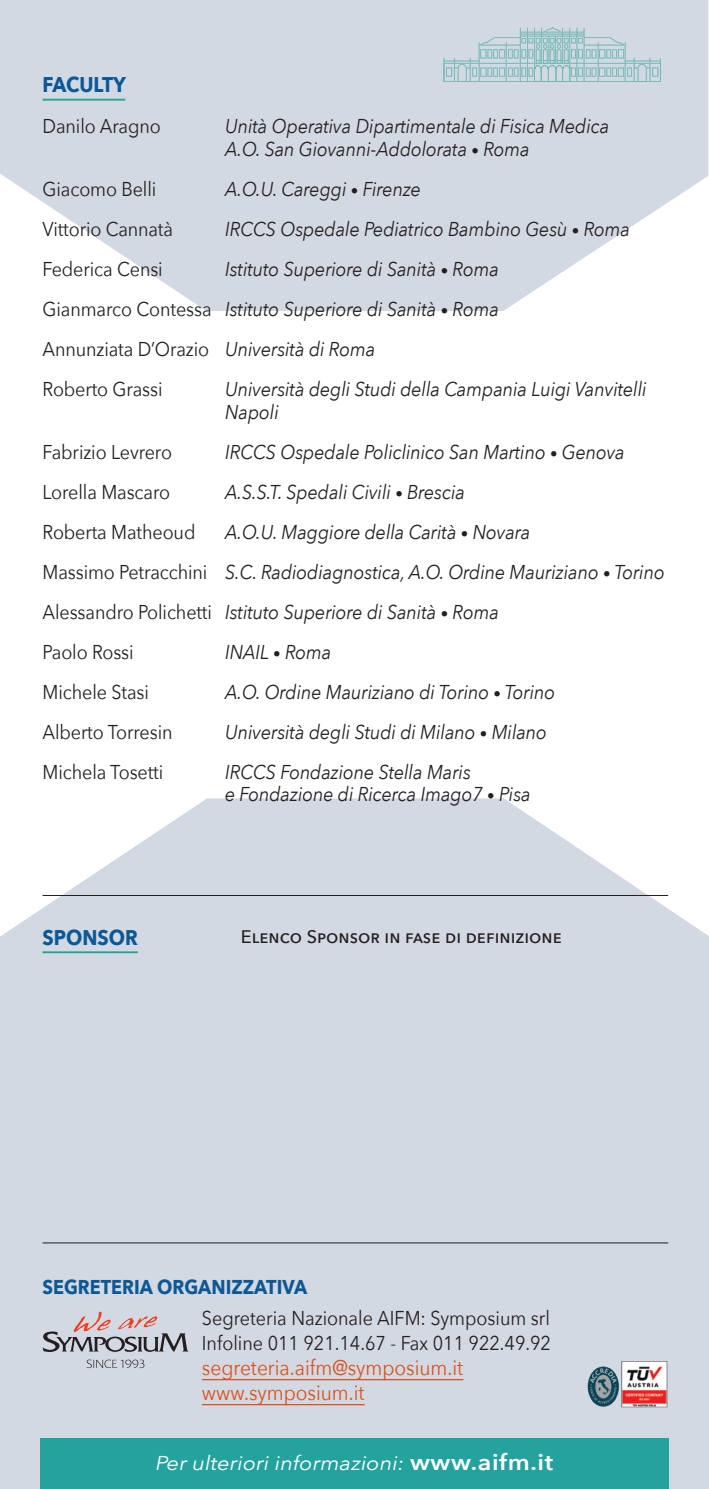
<style>
.page{position:relative;width:709px;height:1489px;background:#fff}
.page>*{position:absolute;margin:0;border:0;box-sizing:border-box;transform-origin:0 0}
.t1{font:21.25px/25px "Avenir Next";color:#da511d;scale:.9 1}
.t2{font:700 21.25px "Avenir Next";color:#0b5897;scale:.9 1}
.t3{font:italic 20px/40px "Avenir Next";letter-spacing:-.005em;color:#231f20;scale:.9 1}
.t4{font:20px/25px "Avenir Next";letter-spacing:-.005em;color:#231f20;scale:.9 1}
.t5{font:italic 20px "Avenir Next";color:#fff;scale:1.1 1}
.t6{font:700 20px "Avenir Next";color:#0b5897;scale:.9 1}
.t7{font:500 18px "Avenir Next";color:#231f20}
.s1{font-size:15px}
.s2{font-style:normal}
.s3{font-weight:600;font-style:normal;font-size:22.5px}
</style>
<div class="page">
<svg style="left:0;top:0;width:708px;height:311px;fill:#d3d9e2"></svg>
<div style="left:0;top:798px;width:709px;height:690px;background:#d3d9e2"></div>
<div style="left:40px;top:1438px;width:628px;height:50px;background:#24a29e"></div>
<svg style="left:443px;top:27px;width:218px;height:55px"></svg>
<hr style="left:43px;top:951px;width:95px;height:2px;background:#24a29e">
<hr style="left:202px;top:1378px;width:261px;height:2px;background:#da511d">
<hr style="left:202px;top:1403px;width:163px;height:2px;background:#da511d">
<img style="left:579px;top:1356px;width:97px;height:54px">
<hr style="left:43px;top:1242px;width:625px;height:1px;background:#231f20">
<hr style="left:43px;top:895px;width:625px;height:1px;background:#231f20">
<hr style="left:43px;top:99px;width:82px;height:2px;background:#24a29e">
<svg style="left:43px;top:1311px;width:146px;height:40px"></svg>
<svg style="left:87px;top:1359px;width:57px;height:8px"></svg>
<p class="t2" style="left:43px;top:66px;width:94px">FACULTY</p>
<p class="t4" style="left:43px;top:113px;width:133px">Danilo Aragno</p>
<p class="t3" style="left:225px;top:114px;width:428px;line-height:22.5px">Unità Operativa Dipartimentale di Fisica Medica<br>A.O. San Giovanni-Addolorata <span class="s1">•</span> Roma</p>
<p class="t4" style="left:43px;top:176px;width:128px">Giacomo Belli</p>
<p class="t3" style="left:225px;top:168px;width:219px">A.O.U. Careggi <span class="s1">•</span> Firenze</p>
<p class="t4" style="left:43px;top:216px;width:147px">Vittorio Cannatà</p>
<p class="t3" style="left:225px;top:208px;width:451px">IRCCS Ospedale Pediatrico Bambino Gesù <span class="s1">•</span> Roma</p>
<p class="t4" style="left:43px;top:256px;width:135px">Federica Censi</p>
<p class="t3" style="left:43px;top:248px;width:508px;text-indent:183px">Istituto Superiore di Sanità <span class="s1">•</span> Roma <span class="s2">Gianmarco Contessa</span> Istituto Superiore di Sanità <span class="s1">•</span> Roma <span class="s2">Annunziata D’Orazio</span> Università di Roma<br><span class="s2">Roberto Grassi</span></p>
<p class="t3" style="left:225px;top:377px;width:470px;line-height:22.5px">Università degli Studi della Campania Luigi Vanvitelli<br>Napoli</p>
<p class="t4" style="left:43px;top:438px;width:145px">Fabrizio Levrero</p>
<p class="t3" style="left:225px;top:431px;width:445px">IRCCS Ospedale Policlinico San Martino <span class="s1">•</span> Genova</p>
<p class="t4" style="left:43px;top:478px;width:143px">Lorella Mascaro</p>
<p class="t3" style="left:225px;top:471px;width:268px">A.S.S.T. Spedali Civili <span class="s1">•</span> Brescia</p>
<p class="t4" style="left:43px;top:518px;width:171px">Roberta Matheoud</p>
<p class="t3" style="left:43px;top:511px;width:693px;text-indent:183px">A.O.U. Maggiore della Carità <span class="s1">•</span> Novara<br><span class="s2">Massimo Petracchini</span> S.C. Radiodiagnostica, A.O. Ordine Mauriziano <span class="s1">•</span> Torino <span class="s2">Alessandro Polichetti</span> Istituto Superiore di Sanità <span class="s1">•</span> Roma<br><span class="s2">Paolo Rossi</span></p>
<p class="t3" style="left:225px;top:631px;width:120px">INAIL <span class="s1">•</span> Roma</p>
<p class="t4" style="left:43px;top:678px;width:120px">Michele Stasi</p>
<p class="t3" style="left:225px;top:671px;width:368px">A.O. Ordine Mauriziano di Torino <span class="s1">•</span> Torino</p>
<p class="t4" style="left:43px;top:718px;width:146px">Alberto Torresin</p>
<p class="t3" style="left:225px;top:711px;width:359px">Università degli Studi di Milano <span class="s1">•</span> Milano</p>
<p class="t4" style="left:43px;top:758px;width:136px">Michela Tosetti</p>
<p class="t3" style="left:225px;top:759px;width:341px;line-height:22.5px">IRCCS Fondazione Stella Maris<br>e Fondazione di Ricerca Imago7 <span class="s1">•</span> Pisa</p>
<p class="t2" style="left:43px;top:918px;width:107px">SPONSOR</p>
<p class="t7" style="left:241px;top:921px;width:322px">Elenco Sponsor in fase di definizione</p>
<p class="t6" style="left:43px;top:1269px;width:296px">SEGRETERIA ORGANIZZATIVA</p>
<p class="t4" style="left:202px;top:1304px;width:389px">Segreteria Nazionale AIFM: Symposium srl<br>Infoline 011 921.14.67 - Fax 011 922.49.92</p>
<p class="t1" style="left:202px;top:1353px;width:292px">segreteria.aifm@symposium.it www.symposium.it</p>
<p class="t5" style="left:156px;top:1445px;width:363px">Per ulteriori informazioni: <span class="s3">www.aifm.it</span></p>
</div>
